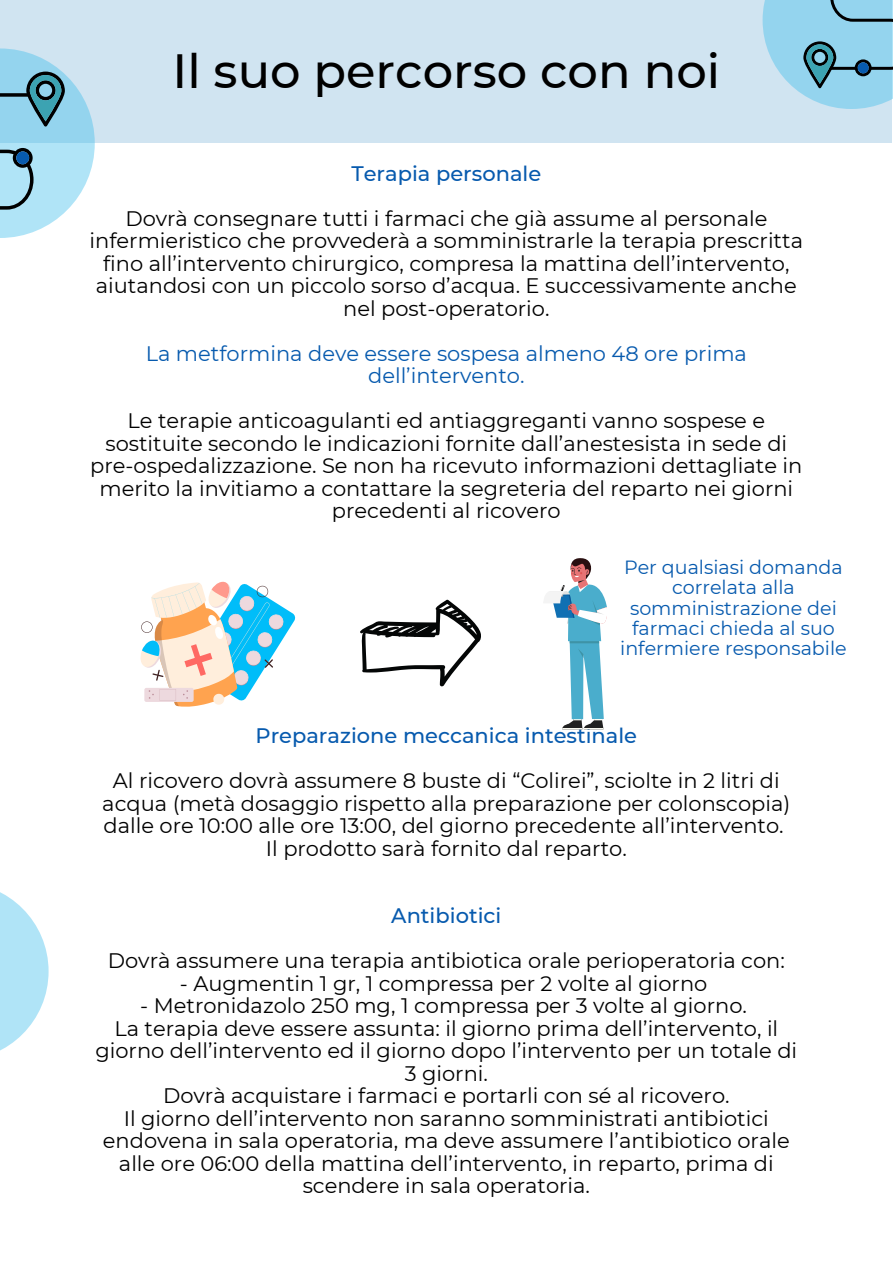
<style>
.page{position:relative;width:893px;height:1264px;background:#fff}
.page>*{position:absolute;margin:0;border:0;box-sizing:border-box;transform-origin:0 0}
.t1{font:500 48px "Montserrat";color:#000}
.t2{font:21px/22.5px "Montserrat";color:#000;text-align:center}
.t3{font:21px/22.5px "Montserrat";color:#075aae;text-align:center}
.t4{font:500 21px "Montserrat";color:#075aae}
.t5{font:19.05px/20.2px "Montserrat";color:#075aae;text-align:center}
</style>
<div class="page">
<div style="left:0;top:0;width:891px;height:142px;background:#d0e4f1"></div>
<svg style="left:0;top:892px;width:49px;height:159px;fill:#b0e4f7"></svg>
<svg style="left:762px;top:0;width:130px;height:109px;fill:#94d4ee"></svg>
<svg style="left:544px;top:558px;width:63px;height:171px"></svg>
<svg style="left:140px;top:581px;width:156px;height:126px"></svg>
<svg style="left:360px;top:599px;width:121px;height:87px"></svg>
<svg style="left:0;top:48px;width:95px;height:190px"></svg>
<svg style="left:0;top:72px;width:65px;height:138px;background:#86bbce"></svg>
<div style="left:16px;top:151px;width:13px;height:13px;background:#075aae;border-radius:50%"></div>
<svg style="left:803px;top:0;width:89px;height:88px;background:#7cb7ce"></svg>
<h1 class="t1" style="left:172px;top:41px;width:549px">Il suo percorso con noi</h1>
<p class="t4" style="left:351px;top:160px;width:191px">Terapia personale</p>
<p class="t2" style="left:90px;top:207px;width:715px">Dovrà consegnare tutti i farmaci che già assume al personale infermieristico che provvederà a somministrarle la terapia prescritta fino all’intervento chirurgico, compresa la mattina dell’intervento, aiutandosi con un piccolo sorso d’acqua. E successivamente anche nel post-operatorio.</p>
<p class="t3" style="left:146px;top:342px;width:602px">La metformina deve essere sospesa almeno 48 ore prima dell’intervento.</p>
<p class="t2" style="left:90px;top:409px;width:713px">Le terapie anticoagulanti ed antiaggreganti vanno sospese e sostituite secondo le indicazioni fornite dall’anestesista in sede di pre-ospedalizzazione. Se non ha ricevuto informazioni dettagliate in merito la invitiamo a contattare la segreteria del reparto nei giorni precedenti al ricovero</p>
<p class="t5" style="left:620px;top:557px;width:228px">Per qualsiasi domanda correlata alla somministrazione dei farmaci chieda al suo infermiere responsabile</p>
<p class="t4" style="left:255px;top:723px;width:383px">Preparazione meccanica intestinale</p>
<p class="t2" style="left:102px;top:769px;width:689px">Al ricovero dovrà assumere 8 buste di “Colirei”, sciolte in 2 litri di acqua (metà dosaggio rispetto alla preparazione per colonscopia) dalle ore 10:00 alle ore 13:00, del giorno precedente all’intervento.<br>Il prodotto sarà fornito dal reparto.</p>
<p class="t4" style="left:391px;top:902px;width:111px">Antibiotici</p>
<p class="t2" style="left:108px;top:949px;width:678px">Dovrà assumere una terapia antibiotica orale perioperatoria con:</p>
<p class="t2" style="left:180px;top:971px;width:529px">- Augmentin 1 gr, 1 compressa per 2 volte al giorno</p>
<p class="t2" style="left:95px;top:994px;width:703px">- Metronidazolo 250 mg, 1 compressa per 3 volte al giorno.<br>La terapia deve essere assunta: il giorno prima dell’intervento, il giorno dell’intervento ed il giorno dopo l’intervento per un totale di 3 giorni.<br>Dovrà acquistare i farmaci e portarli con sé al ricovero.<br>Il giorno dell’intervento non saranno somministrati antibiotici endovena in sala operatoria, ma deve assumere l’antibiotico orale alle ore 06:00 della mattina dell’intervento, in reparto, prima di scendere in sala operatoria.</p>
</div>
